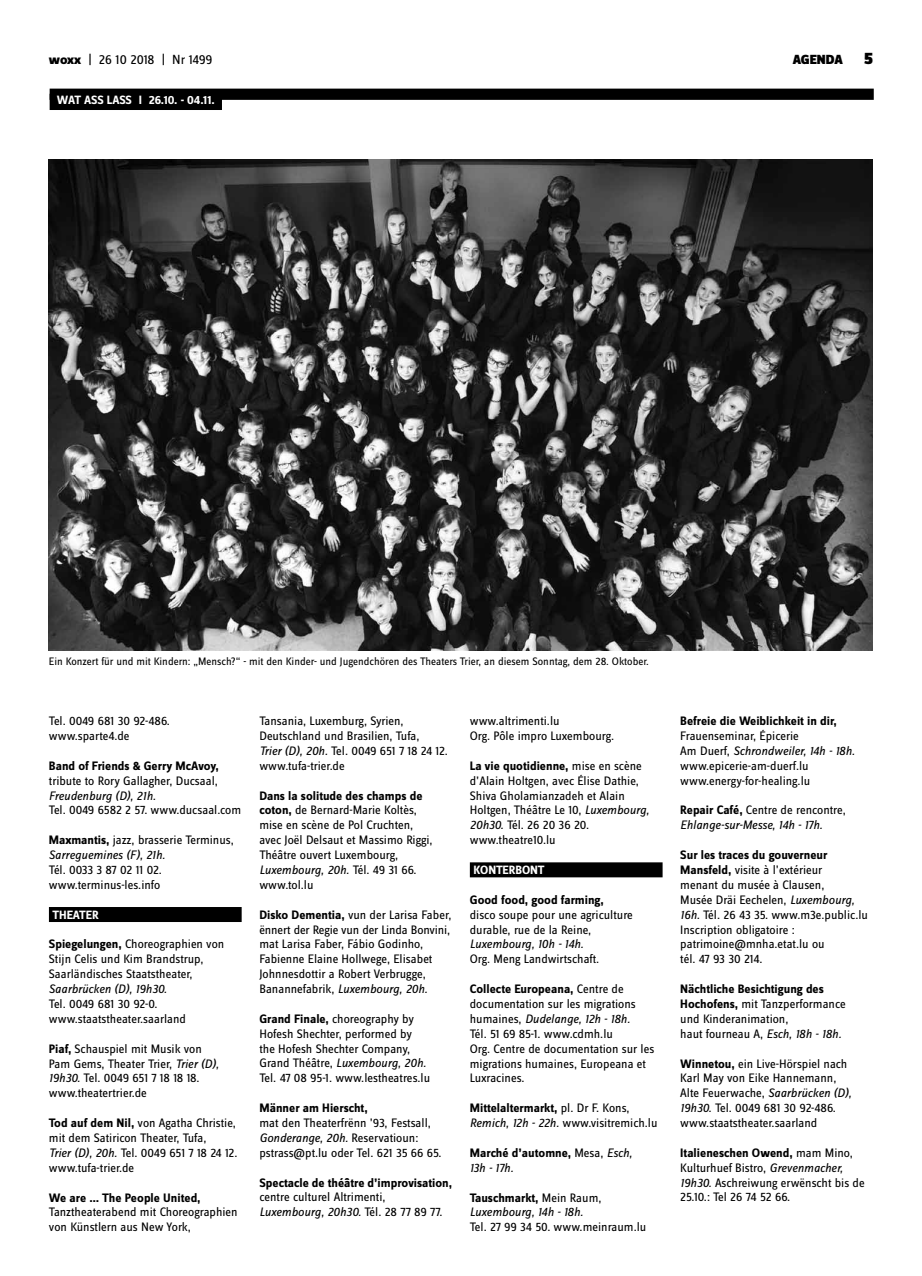
<style>
.page{position:relative;width:922px;height:1276px;background:#fff}
.page>*{position:absolute;margin:0;border:0;box-sizing:border-box;transform-origin:0 0}
.t1{font:13.75px "Zine Sans Dis";letter-spacing:-.01em;color:#000}
.t2{font:900 13.75px "Zine Sans Dis";color:#000}
.t3{font:12.75px/14.9px "Zine Sans Dis";color:#000}
.t4{font:700 12.75px/14.9px "Zine Sans Dis";color:#000}
.t5{font:italic 12.75px/14.9px "Zine Sans Dis";color:#000}
.t6{font:700 12.5px "Zine Sans Dis";letter-spacing:-.005em;color:#fff}
.t7{font:11.25px "Zine Sans Dis";color:#000}
.s1{font-weight:800}
.s2{font-size:17.5px}
.s3{font-weight:700}
.s4{font-style:italic}
.s5{font-weight:400}
.s6{font-weight:400;font-style:italic}
.s7{font-weight:700;font-style:normal}
.s8{font-style:normal}
</style>
<div class="page">
<div style="left:50px;top:89px;width:823px;height:11px;background:#000"></div>
<div style="left:50px;top:94px;width:172px;height:16px;background:#000"></div>
<div style="left:469px;top:862px;width:193px;height:15px;background:#000"></div>
<div style="left:49px;top:907px;width:192px;height:15px;background:#000"></div>
<img style="left:49px;top:159px;width:823px;height:492px">
<p class="t1" style="left:49px;top:53px;width:165px"><span class="s1">woxx</span> | 26 10 2018 | Nr 1499</p>
<p class="t2" style="left:792px;top:53px;width:82px">AGENDA <span class="s2">5</span></p>
<p class="t6" style="left:57px;top:93px;width:160px">WAT ASS LASS I 26.10. - 04.11.</p>
<p class="t7" style="left:49px;top:655px;width:601px">Ein Konzert für und mit Kindern: „Mensch?“ - mit den Kinder- und Jugendchören des Theaters Trier, an diesem Sonntag, dem 28. Oktober.</p>
<p class="t3" style="left:49px;top:714px;width:122px">Tel. 0049 681 30 92-486. www.sparte4.de</p>
<p class="t4" style="left:49px;top:759px;width:171px">Band of Friends &amp; Gerry McAvoy,</p>
<p class="t3" style="left:49px;top:774px;width:170px">tribute to Rory Gallagher, Ducsaal,</p>
<p class="t5" style="left:49px;top:788px;width:108px">Freudenburg (D), 21h.</p>
<p class="t3" style="left:49px;top:803px;width:194px">Tel. 0049 6582 2 57. www.ducsaal.com</p>
<p class="t3" style="left:49px;top:833px;width:186px"><span class="s3">Maxmantis,</span> jazz, brasserie Terminus,<br><span class="s4">Sarreguemines (F), 21h.</span></p>
<p class="t3" style="left:49px;top:863px;width:114px">Tél. 0033 3 87 02 11 02. www.terminus-les.info</p>
<p class="t6" style="left:52px;top:908px;width:46px">th eater</p>
<p class="t3" style="left:49px;top:937px;width:177px"><span class="s3">Spiegelungen,</span> Choreographien von<br>Stijn Celis und Kim Brandstrup,<br>Saarländisches Staatstheater,</p>
<p class="t5" style="left:49px;top:981px;width:119px">Saarbrücken (D), 19h30.</p>
<p class="t3" style="left:49px;top:997px;width:138px">Tel. 0049 681 30 92-0. www.staatstheater.saarland</p>
<p class="t3" style="left:49px;top:1041px;width:171px"><span class="s3">Piaf,</span> Schauspiel mit Musik von<br>Pam Gems, Theater Trier, <span class="s4">Trier (D),<br>19h30.</span> Tel. 0049 651 7 18 18 18. www.theatertrier.de</p>
<p class="t3" style="left:49px;top:1116px;width:190px"><span class="s3">Tod auf dem Nil,</span> von Agatha Christie, mit dem Satiricon Theater, Tufa,<br><span class="s4">Trier (D), 20h.</span> Tel. 0049 651 7 18 24 12. www.tufa-trier.de</p>
<p class="t4" style="left:49px;top:1190px;width:153px">We are … The People United,</p>
<p class="t3" style="left:49px;top:1205px;width:190px">Tanztheaterabend mit Choreographien von Künstlern aus New York,</p>
<p class="t3" style="left:259px;top:714px;width:190px">Tansania, Luxemburg, Syrien,<br>Deutschland und Brasilien, Tufa,<br><span class="s4">Trier (D), 20h.</span> Tel. 0049 651 7 18 24 12. www.tufa-trier.de</p>
<p class="t3" style="left:259px;top:788px;width:175px"><span class="s3">Dans la solitude des champs de coton,</span> de Bernard-Marie Koltès, mise en scène de Pol Cruchten, avec Joël Delsaut et Massimo Riggi,<br>Théâtre ouvert Luxembourg,<br><span class="s4">Luxembourg, 20h.</span> Tél. 49 31 66. www.tol.lu</p>
<p class="t3" style="left:259px;top:907px;width:193px"><span class="s3">Disko Dementia,</span> vun der Larisa Faber, ënnert der Regie vun der Linda Bonvini, mat Larisa Faber, Fábio Godinho, Fabienne Elaine Hollwege, Elisabet Johnnesdottir a Robert Verbrugge, Banannefabrik, <span class="s4">Luxembourg, 20h.</span></p>
<p class="t3" style="left:259px;top:1012px;width:172px"><span class="s3">Grand Finale,</span> choreography by<br>Hofesh Shechter, performed by the Hofesh Shechter Company,<br>Grand Théâtre, <span class="s4">Luxembourg, 20h.<br></span>Tel. 47 08 95-1. www.lestheatres.lu</p>
<p class="t4" style="left:259px;top:1101px;width:110px">Männer am Hierscht,</p>
<p class="t3" style="left:259px;top:1116px;width:184px">mat den Theaterfrënn ’93, Festsall,<br><span class="s4">Gonderange, 20h.</span> Reservatioun: pstrass@pt.lu oder Tel. 621 35 66 65.</p>
<p class="t4" style="left:259px;top:1175px;width:194px">Spectacle de théâtre d’improvisation,</p>
<p class="t3" style="left:259px;top:1190px;width:185px">centre culturel Altrimenti,<br><span class="s4">Luxembourg, 20h30.</span> Tél. 28 77 89 77.</p>
<p class="t3" style="left:469px;top:714px;width:146px">www.altrimenti.lu<br>Org. Pôle impro Luxembourg.</p>
<p class="t3" style="left:469px;top:759px;width:181px"><span class="s3">La vie quotidienne,</span> mise en scène d’Alain Holtgen, avec Élise Dathie,<br>Shiva Gholamianzadeh et Alain<br>Holtgen, Théâtre Le 10, <span class="s4">Luxembourg,<br>20h30.</span> Tél. 26 20 36 20. www.theatre10.lu</p>
<p class="t6" style="left:473px;top:863px;width:44px">konterbont</p>
<p class="t4" style="left:469px;top:893px;width:135px">Good food, good farming,</p>
<p class="t3" style="left:469px;top:908px;width:164px">disco soupe pour une agriculture durable, rue de la Reine,</p>
<p class="t5" style="left:469px;top:937px;width:115px">Luxembourg, 10h - 14h.</p>
<p class="t3" style="left:469px;top:952px;width:131px">Org. Meng Landwirtschaft.</p>
<p class="t3" style="left:469px;top:982px;width:186px"><span class="s3">Collecte Europeana,</span> Centre de documentation sur les migrations humaines, <span class="s4">Dudelange, 12h - 18h.<br></span>Tél. 51 69 85-1. www.cdmh.lu<br>Org. Centre de documentation sur les migrations humaines, Europeana et<br>Luxracines.</p>
<p class="t3" style="left:469px;top:1101px;width:189px"><span class="s3">Mittelaltermarkt,</span> pl. Dr F. Kons,<br><span class="s4">Remich, 12h - 22h.</span> www.visitremich.lu</p>
<p class="t4" style="left:469px;top:1146px;width:164px">Marché d’automne, <span class="s5">Mesa,</span> <span class="s6">Esch,<br>13h - 17h.</span></p>
<p class="t5" style="left:469px;top:1190px;width:133px"><span class="s7">Tauschmarkt,</span> <span class="s8">Mein Raum,<br></span>Luxembourg, 14h - 18h.</p>
<p class="t3" style="left:469px;top:1220px;width:178px">Tel. 27 99 34 50. www.meinraum.lu</p>
<p class="t4" style="left:680px;top:714px;width:158px">Befreie die Weiblichkeit in dir,</p>
<p class="t3" style="left:680px;top:729px;width:176px">Frauenseminar, Épicerie<br>Am Duerf, <span class="s4">Schrondweiler, 14h - 18h. </span>www.epicerie-am-duerf.lu www.energy-for-healing.lu</p>
<p class="t5" style="left:680px;top:803px;width:167px"><span class="s7">Repair Café,</span> <span class="s8">Centre de rencontre,<br></span>Ehlange-sur-Messe, 14h - 17h.</p>
<p class="t3" style="left:680px;top:848px;width:189px"><span class="s3">Sur les traces du gouverneur<br>Mansfeld,</span> visite à l’extérieur<br>menant du musée à Clausen,<br>Musée Dräi Eechelen, <span class="s4">Luxembourg,<br>16h.</span> Tél. 26 43 35. www.m3e.public.lu<br>Inscription obligatoire : patrimoine@mnha.etat.lu ou<br>tél. 47 93 30 214.</p>
<p class="t3" style="left:680px;top:982px;width:167px"><span class="s3">Nächtliche Besichtigung des<br>Hochofens,</span> mit Tanzperformance und Kinderanimation,<br>haut fourneau A, <span class="s4">Esch, 18h - 18h.</span></p>
<p class="t3" style="left:680px;top:1056px;width:173px"><span class="s3">Winnetou,</span> ein Live-Hörspiel nach<br>Karl May von Eike Hannemann,<br>Alte Feuerwache, <span class="s4">Saarbrücken (D),<br>19h30.</span> Tel. 0049 681 30 92-486. www.staatstheater.saarland</p>
<p class="t3" style="left:680px;top:1146px;width:186px"><span class="s3">Italieneschen Owend,</span> mam Mino,<br>Kulturhuef Bistro, <span class="s4">Grevenmacher,<br>19h30.</span> Aschreiwung erwënscht bis de<br>25.10.: Tel 26 74 52 66.</p>
</div>
